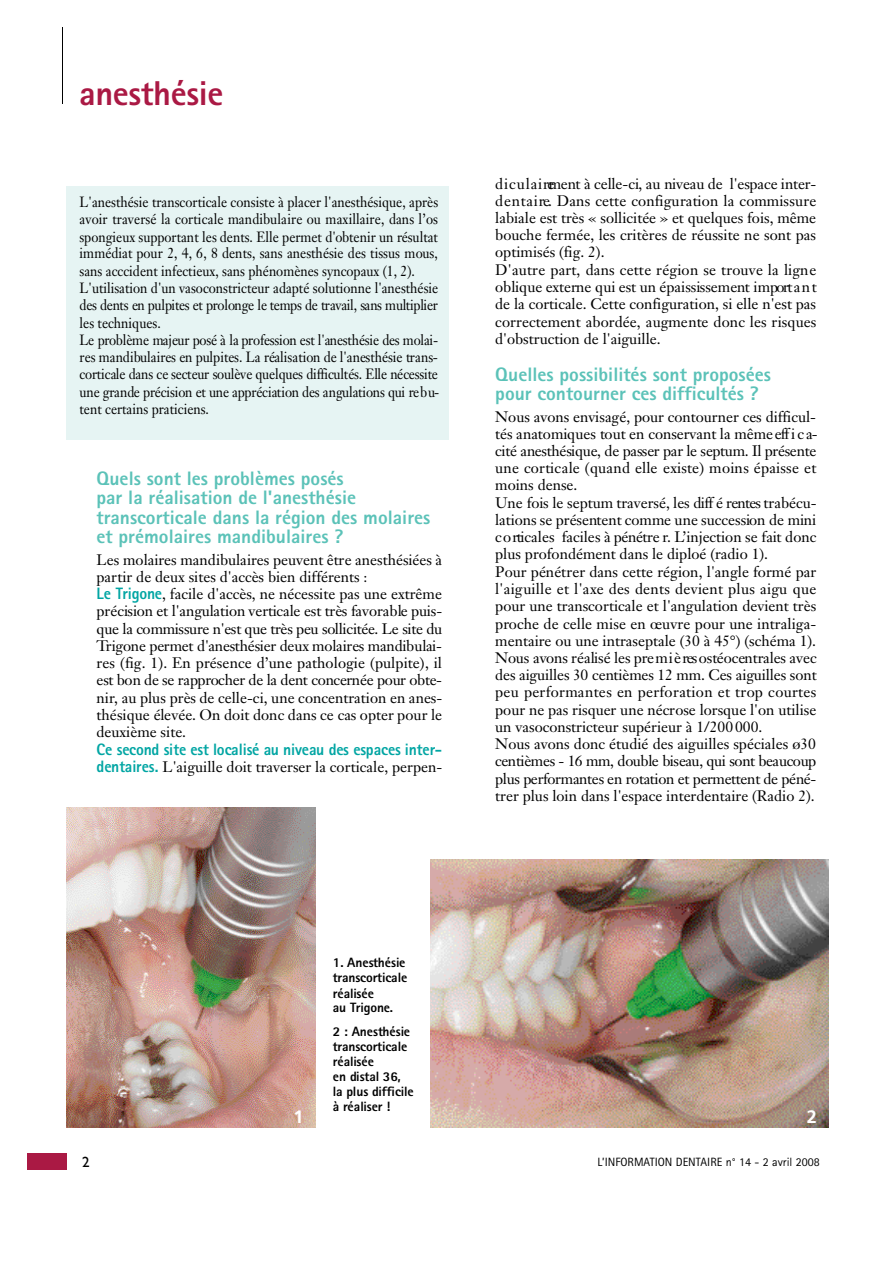
<style>
.page{position:relative;width:893px;height:1263px;background:#fff}
.page>*{position:absolute;margin:0;border:0;box-sizing:border-box;transform-origin:0 0}
.t1{font:800 34.5px "Rotis Sans Serif";letter-spacing:-.01em;color:#aa1944}
.t2{font:800 19.5px/19.5px "Rotis Sans Serif";color:#5bc2b8}
.t3{font:700 18px "Frutiger";color:#fff}
.t4{font:800 16.5px "Rotis Sans Serif";color:#00a5a3;scale:.95 1}
.t5{font:15px/17.2px "Janson Text";color:#000}
.t6{font:15px "Gill Sans";color:#000}
.t7{font:14.55px/17.2px "Janson Text";color:#000;scale:.9 1}
.t8{font:800 13.5px/15px "Rotis Sans Serif";letter-spacing:-.01em;color:#000}
.t9{font:12px "Rotis Sans Serif";color:#000}
.s1{font-family:"Rotis Sans Serif";font-weight:800;font-size:16.5px;color:#00a5a3}
</style>
<div class="page">
<div style="left:27px;top:1153px;width:40px;height:17px;background:#aa1944"></div>
<hr style="left:62px;top:27px;width:1px;height:76px;background:#000">
<div style="left:67px;top:186px;width:382px;height:254px;background:#e6f4f3"></div>
<img style="left:430px;top:859px;width:398px;height:269px">
<img style="left:67px;top:807px;width:248px;height:321px">
<h1 class="t1" style="left:79px;top:82px;width:145px">a n e sth é sie</h1>
<p class="t7" style="left:80px;top:195px;width:401px">L'anesthésie transcorticale consiste à placer l'anesthésique, après avoir traversé la corticale mandibulaire ou maxillaire, dans l’os spongieux supportant les dents. Elle permet d'obtenir un résultat immédiat pour 2, 4, 6, 8 dents, sans anesthésie des tissus mous, sans acccident infectieux, sans phénomènes syncopaux (1, 2).<br>L'utilisation d'un vasoconstricteur adapté solutionne l'anesthésie des dents en pulpites et prolonge le temps de travail, sans multiplier les techniques.<br>Le problème majeur posé à la profession est l'anesthésie des molai&shy;res mandibulaires en pulpites. La réalisation de l'anesthésie trans&shy;c o rticale dans ce secteur soulève quelques difficultés. Elle nécessite une grande précision et une appréciation des angulations qui re b u&shy;tent certains praticiens.</p>
<h2 class="t2" style="left:96px;top:470px;width:335px">Quels sont les problèmes posés<br>par la réalisation de l'anesthésie transcorticale dans la région des molaires et prémolaires mandibulaires ?</h2>
<p class="t5" style="left:96px;top:552px;width:347px">Les molaires mandibulaires peuvent être anesthésiées à partir de deux sites d'accès bien différents :<br><span class="s1">Le Trig o n e</span>, facile d'accès, ne nécessite pas une extrême précision et l'angulation verticale est très favorable puis&shy;que la commissure n'est que très peu sollicitée. Le site du Trigone permet d'anesthésier deux molaires mandibulai&shy;res (fig. 1). En présence d’une pathologie (pulpite), il est bon de se rapprocher de la dent concernée pour obte&shy;n ir, au plus près de celle-ci, une concentration en anes&shy;thésique élevée. On doit donc dans ce cas opter pour le deuxième site.</p>
<p class="t4" style="left:96px;top:743px;width:365px">Ce second site est localisé au niveau des espaces inter-</p>
<p class="t5" style="left:96px;top:759px;width:347px"><span class="s1">dentaires.</span> L'aiguille doit traverser la corticale, perpen-</p>
<p class="t5" style="left:495px;top:176px;width:323px">d ic u la irement à celle-ci, au niveau de l'espace inter&shy;d e n t a ire. Dans cette configuration la commissure labiale est très « sollicitée » et quelques fois, même bouche fermée, les critères de réussite ne sont pas optimisés (fig. 2).<br>D 'a u tre part, dans cette région se trouve la ligne oblique externe qui est un épaississement import a n t de la corticale. Cette configuration, si elle n'est pas c o rrectement abordée, augmente donc les risques d'obstruction de l'aiguille.</p>
<h2 class="t2" style="left:495px;top:366px;width:277px">Quelles possibilités sont proposées pour contourner ces difficultés ?</h2>
<p class="t5" style="left:495px;top:409px;width:324px">Nous avons envisagé, pour contourner ces difficul&shy;tés anatomiques tout en conservant la même eff i c a&shy;cité anesthésique, de passer par le septum. Il présente une corticale (quand elle existe) moins épaisse et moins dense.<br>Une fois le septum traversé, les diff é rentes trabécu&shy;lations se présentent comme une succession de mini c o rticales faciles à pénétre r. L’injection se fait donc plus profondément dans le diploé (radio 1).<br>Pour pénétrer dans cette région, l'angle formé par l'aiguille et l'axe des dents devient plus aigu que pour une transcorticale et l'angulation devient très proche de celle mise en œuvre pour une intraliga&shy;mentaire ou une intraseptale (30 à 45°) (schéma 1).<br>Nous avons réalisé les pre m i è res ostéocentrales avec des aiguilles 30 centièmes 12 mm. Ces aiguilles sont peu perfo rmantes en perforation et trop courte s pour ne pas risquer une nécrose lorsque l'on utilise un vasoconstricteur supérieur à 1/200 000.<br>Nous avons donc étudié des aiguilles spéciales ø30 centièmes - 16 mm, double biseau, qui sont beaucoup plus perfo rmantes en rotation et permettent de péné&shy;trer plus loin dans l'espace interdentaire (Radio 2).</p>
<p class="t8" style="left:333px;top:957px;width:76px">1. Anesthésie tra n sc o rtic a le réalisée<br>au Trig o n e .</p>
<p class="t8" style="left:333px;top:1025px;width:82px">2 : Anesthésie tra n sc o rtic a le réalisée<br>en distal 36, la plus difficile à réaliser !</p>
<p class="t3" style="left:293px;top:1110px;width:12px">1</p>
<p class="t3" style="left:806px;top:1110px;width:12px">2</p>
<p class="t6" style="left:82px;top:1157px;width:9px">2</p>
<p class="t9" style="left:597px;top:1157px;width:224px">L’INFORMATION DENTAIRE n° 14 - 2 avril 2008</p>
</div>
